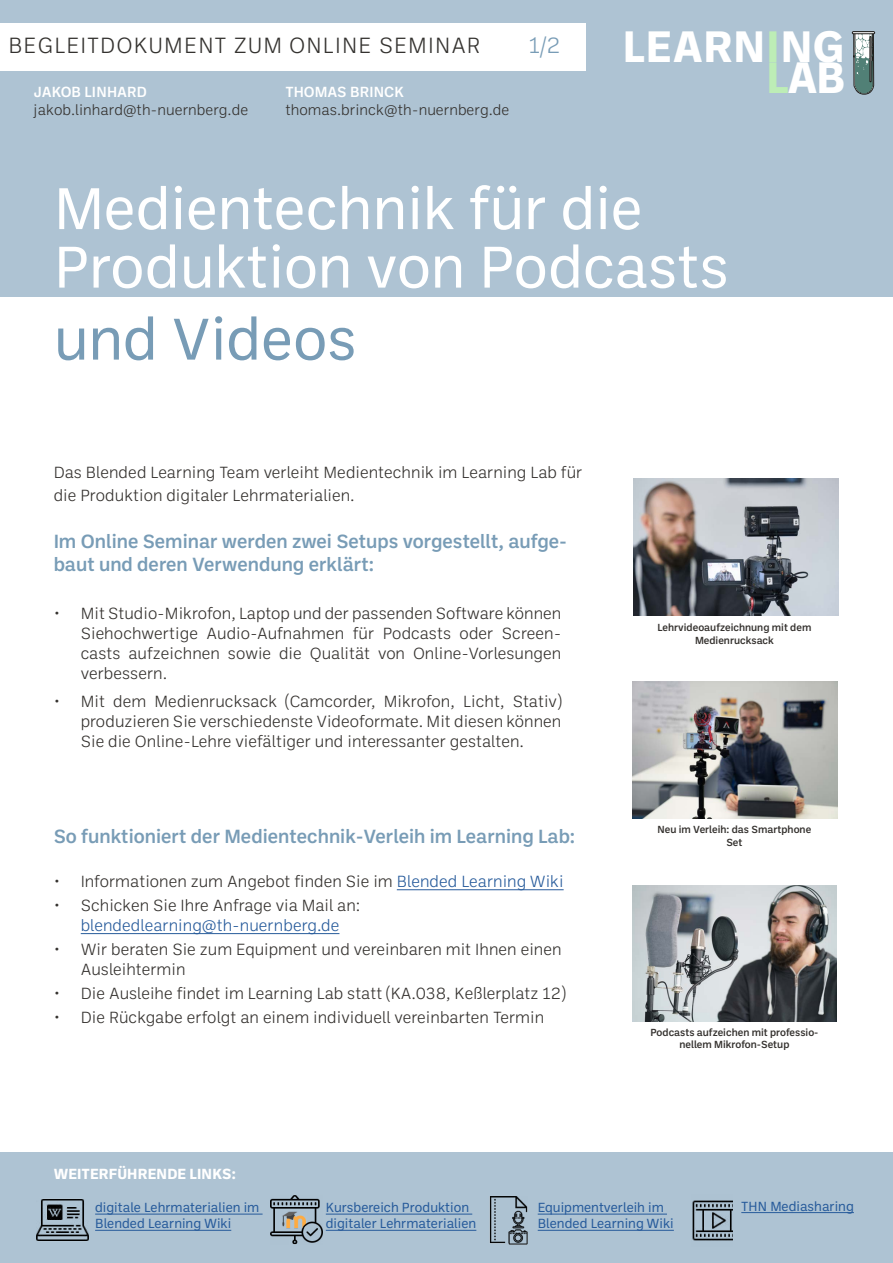
<style>
.page{position:relative;width:893px;height:1263px;background:#fff}
.page>*{position:absolute;margin:0;border:0;box-sizing:border-box;transform-origin:0 0}
.t1{font:60px/58.5px "Ballinger";color:#fff}
.t2{font:60px "Ballinger";color:#789cb6}
.t3{font:700 45px "Ballinger";letter-spacing:.01em;color:#fff}
.t4{font:300 22.5px "Ballinger";letter-spacing:.04em;color:#34322f}
.t5{font:300 22.5px "Ballinger";color:#789cb6}
.t6{font:500 19.5px/23.4px "Ballinger";color:#789cb6}
.t7{font:300 16.5px/19.8px "Ballinger";color:#34312e}
.t8{font:300 16.5px "Ballinger";color:#275b9b}
.t9{font:300 15px "Ballinger";color:#34312e}
.t10{font:500 15px "Ballinger";color:#fff}
.t11{font:700 15px "Ballinger";color:#fff}
.t12{font:13.5px/16.2px "Ballinger";color:#275b9b}
.t13{font:500 10.5px/12.6px "Ballinger";color:#34312e;text-align:center}
.s1{color:#bdedb6}
.s2{color:#275b9b}
</style>
<div class="page">
<div style="left:0;top:1152px;width:893px;height:111px;background:#aec3d3"></div>
<hr style="left:397px;top:889px;width:167px;height:1px;background:#275b9b">
<hr style="left:81px;top:933px;width:258px;height:1px;background:#275b9b">
<img style="left:271px;top:1195px;width:51px;height:50px">
<img style="left:692px;top:1200px;width:40px;height:41px">
<img style="left:490px;top:1196px;width:38px;height:49px">
<img style="left:37px;top:1199px;width:52px;height:42px">
<hr style="left:95px;top:1214px;width:168px;height:1px;background:#275b9b">
<hr style="left:95px;top:1230px;width:136px;height:1px;background:#275b9b">
<hr style="left:326px;top:1214px;width:146px;height:1px;background:#275b9b">
<hr style="left:326px;top:1230px;width:150px;height:1px;background:#275b9b">
<hr style="left:538px;top:1214px;width:129px;height:1px;background:#275b9b">
<hr style="left:538px;top:1230px;width:136px;height:1px;background:#275b9b">
<hr style="left:741px;top:1212px;width:113px;height:1px;background:#275b9b">
<img style="left:634px;top:479px;width:205px;height:136px">
<img style="left:632px;top:682px;width:206px;height:137px">
<img style="left:632px;top:885px;width:204px;height:136px">
<div style="left:0;top:0;width:893px;height:296px;background:#aec3d3"></div>
<div style="left:0;top:23px;width:586px;height:48px;background:#fff"></div>
<svg style="left:854px;top:34px;width:20px;height:61px"></svg>
<div style="left:870px;top:36px;width:1px;height:46px;border:1px solid #1d1d1b"></div>
<div style="left:852px;top:32px;width:23px;height:2px;border:1px solid #1d1d1b"></div>
<h3 class="t4" style="left:9px;top:30px;width:474px">BEGLEITDOKUMENT ZUM ONLINE SEMINAR</h3>
<p class="t10" style="left:34px;top:82px;width:115px">JAKOB LINHARD</p>
<p class="t9" style="left:34px;top:100px;width:216px">jakob.linhard@th-nuernberg.de</p>
<p class="t10" style="left:285px;top:82px;width:120px">THOMAS BRINCK</p>
<p class="t9" style="left:285px;top:100px;width:225px">thomas.brinck@th-nuernberg.de</p>
<h3 class="t5" style="left:529px;top:30px;width:33px">1/2</h3>
<h2 class="t3" style="left:623px;top:15px;width:223px">LEARN<span class="s1">I</span>NG</h2>
<h2 class="t3" style="left:766px;top:46px;width:80px"><span class="s1">L</span>AB</h2>
<h1 class="t1" style="left:54px;top:176px;width:676px">Medientechnik für die<br>Produktion von Podcasts</h1>
<h1 class="t2" style="left:54px;top:299px;width:304px">und Videos</h1>
<p class="t7" style="left:54px;top:459px;width:530px;line-height:23.4px">Das Blended Learning Team verleiht Medientechnik im Learning Lab für die Produktion digitaler Lehrmaterialien.</p>
<p class="t6" style="left:54px;top:528px;width:515px">Im Online Seminar werden zwei Setups vorgestellt, aufge&shy;baut und deren Verwendung erklärt:</p>
<p class="t7" style="left:81px;top:603px;width:482px;text-align:justify;text-indent:-27px">• Mit Studio-Mikrofon, Laptop und der passenden Software können Siehochwertige Audio-Aufnahmen für Podcasts oder Screen&shy;casts aufzeichnen sowie die Qualität von Online-Vorlesungen verbessern.</p>
<p class="t7" style="left:81px;top:691px;width:482px;text-align:justify;text-indent:-27px">• Mit dem Medienrucksack (Camcorder, Mikrofon, Licht, Stativ) produzieren Sie verschiedenste Videoformate. Mit diesen können Sie die Online-Lehre viefältiger und interessanter gestalten.</p>
<p class="t6" style="left:54px;top:824px;width:523px">So funktioniert der Medientechnik-Verleih im Learning Lab:</p>
<p class="t7" style="left:54px;top:871px;width:511px">• Informationen zum Angebot finden Sie im <span class="s2">Blended Learning Wiki</span></p>
<p class="t7" style="left:54px;top:895px;width:308px">• Schicken Sie Ihre Anfrage via Mail an:</p>
<p class="t8" style="left:81px;top:914px;width:260px">blendedlearning@th-nuernberg.de</p>
<p class="t7" style="left:81px;top:939px;width:482px;text-indent:-27px">• Wir beraten Sie zum Equipment und vereinbaren mit Ihnen einen<br>Ausleihtermin</p>
<p class="t7" style="left:54px;top:983px;width:513px">• Die Ausleihe findet im Learning Lab statt (KA.038, Keßlerplatz 12)</p>
<p class="t7" style="left:54px;top:1007px;width:492px">• Die Rückgabe erfolgt an einem individuell vereinbarten Termin</p>
<p class="t13" style="left:657px;top:621px;width:155px">Lehrvideoaufzeichnung mit dem<br>Medienrucksack</p>
<p class="t13" style="left:658px;top:823px;width:155px">Neu im Verleih: das Smartphone<br>Set</p>
<p class="t13" style="left:650px;top:1025px;width:170px">Podcasts aufzeichen mit professio&shy;nellem Mikrofon-Setup</p>
<p class="t11" style="left:54px;top:1164px;width:183px">WEITERFÜHRENDE LINKS:</p>
<p class="t12" style="left:95px;top:1199px;width:166px">digitale Lehrmaterialien im<br>Blended Learning Wiki</p>
<p class="t12" style="left:326px;top:1199px;width:152px">Kursbereich Produktion digitaler Lehrmaterialien</p>
<p class="t12" style="left:538px;top:1199px;width:138px">Equipmentverleih im<br>Blended Learning Wiki</p>
<p class="t12" style="left:741px;top:1197px;width:114px">THN Mediasharing</p>
</div>
